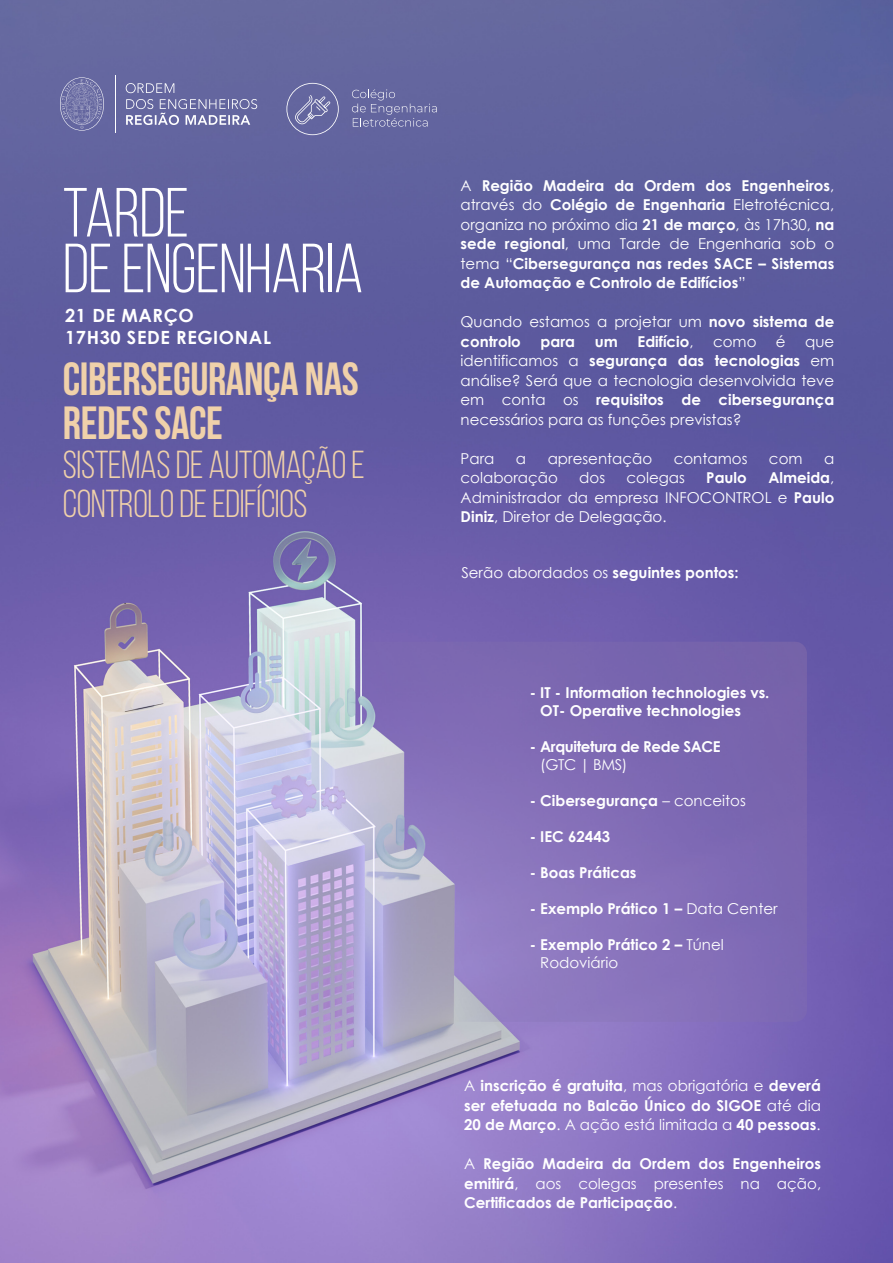
<style>
.page{position:relative;width:893px;height:1263px;background:#fff}
.page>*{position:absolute;margin:0;border:0;box-sizing:border-box;transform-origin:0 0}
.t1{font:69.45px/55.7px "Bebas Neue";letter-spacing:-.01em;color:#fff}
.t2{font:700 46.5px/43.5px "Bebas Neue";letter-spacing:-.01em;color:#f0d1aa}
.t3{font:39px/39px "Bebas Neue";letter-spacing:-.01em;color:#f0d1aa}
.t4{font:700 18.15px/21.9px "Century Gothic";letter-spacing:.035em;color:#fff}
.t5{font:700 15px/19.5px "Century Gothic";color:#fff;text-align:justify}
.t6{font:15px/19.5px "Century Gothic";color:#fff;text-align:justify}
.t7{font:700 15px "Century Gothic";letter-spacing:-.025em;color:#fff}
.s1{font-weight:400}
.s2{font-weight:700}
</style>
<div class="page">
<img style="left:0;top:0;width:893px;height:1263px">
<svg style="left:362px;top:642px;width:445px;height:380px;background:#8876b9"></svg>
<svg style="left:352px;top:89px;width:85px;height:38px;background:#7173a7"></svg>
<svg style="left:286px;top:83px;width:53px;height:52px;background:#7375a8"></svg>
<hr style="left:115px;top:75px;width:1px;height:58px;background:#fff">
<svg style="left:126px;top:99px;width:131px;height:26px;background:#8889b5"></svg>
<svg style="left:126px;top:83px;width:48px;height:10px"></svg>
<svg style="left:60px;top:77px;width:44px;height:54px;background:#7779ab"></svg>
<h1 class="t1" style="left:63px;top:184px;width:302px">TARDE<br>DE ENGENHARIA</h1>
<p class="t4" style="left:65px;top:304px;width:207px">21 DE MARÇO<br>17H30 SEDE REGIONAL</p>
<h2 class="t2" style="left:63px;top:357px;width:297px">CIBERSEGURANÇA NAS<br>REDES SACE</h2>
<h3 class="t3" style="left:63px;top:445px;width:303px">SISTEMAS DE AUTOMAÇÃO E<br>CONTROLO DE EDIFÍCIOS</h3>
<p class="t5" style="left:461px;top:175px;width:375px"><span class="s1">A</span> Região Madeira da Ordem dos Engenheiros<span class="s1">, através do</span> Colégio de Engenharia <span class="s1">Eletrotécnica, organiza no próximo dia</span> 21 de março<span class="s1">, às 17h30,</span> na sede regional<span class="s1">, uma Tarde de Engenharia sob o tema “</span>Cibersegurança nas redes SACE – Sistemas de Automação e Controlo de Edifícios<span class="s1">”</span></p>
<p class="t6" style="left:461px;top:312px;width:375px">Quando estamos a projetar um <span class="s2">novo sistema de controlo</span></p>
<p class="t5" style="left:541px;top:331px;width:36px">para</p>
<p class="t5" style="left:595px;top:331px;width:25px">um</p>
<p class="t5" style="left:637px;top:331px;width:58px">Edifício<span class="s1">,</span></p>
<p class="t6" style="left:713px;top:331px;width:45px">como</p>
<p class="t6" style="left:776px;top:331px;width:11px">é</p>
<p class="t6" style="left:461px;top:331px;width:375px;text-indent:345px">que identificamos a <span class="s2">segurança das tecnologias</span> em análise? Será que a tecnologia desenvolvida teve em conta os <span class="s2">requisitos de cibersegurança </span>necessários para as funções previstas?</p>
<p class="t6" style="left:461px;top:448px;width:35px">Para</p>
<p class="t6" style="left:516px;top:448px;width:12px">a</p>
<p class="t6" style="left:548px;top:448px;width:106px">apresentação</p>
<p class="t6" style="left:674px;top:448px;width:75px">contamos</p>
<p class="t6" style="left:769px;top:448px;width:35px">com</p>
<p class="t6" style="left:824px;top:448px;width:12px">a</p>
<p class="t6" style="left:461px;top:468px;width:99px">colaboração</p>
<p class="t6" style="left:579px;top:468px;width:27px">dos</p>
<p class="t6" style="left:626px;top:468px;width:60px">colegas</p>
<p class="t5" style="left:706px;top:467px;width:42px">Paulo</p>
<p class="t6" style="left:461px;top:468px;width:375px;text-indent:308px"><span class="s2">Almeida</span>, Administrador da empresa INFOCONTROL e <span class="s2">Paulo Diniz</span>, Diretor de Delegação.</p>
<p class="t6" style="left:461px;top:562px;width:279px">Serão abordados os <span class="s2">seguintes pontos:</span></p>
<p class="t5" style="left:540px;top:683px;width:231px;line-height:18px;text-indent:-11px">- IT - Information technologies vs.<br>OT- Operative technologies</p>
<p class="t7" style="left:530px;top:735px;width:192px">- Arquitetura de Rede SACE</p>
<p class="t6" style="left:540px;top:755px;width:89px">(GTC | BMS)</p>
<p class="t5" style="left:530px;top:790px;width:218px">- Cibersegurança <span class="s1">– conceitos</span></p>
<p class="t5" style="left:530px;top:826px;width:82px">- IEC 62443</p>
<p class="t5" style="left:530px;top:862px;width:108px">- Boas Práticas</p>
<p class="t5" style="left:530px;top:898px;width:249px">- Exemplo Prático 1 – <span class="s1">Data Center</span></p>
<p class="t5" style="left:540px;top:935px;width:185px;line-height:18px;text-indent:-10px">- Exemplo Prático 2 – <span class="s1">Túnel<br>Rodoviário</span></p>
<p class="t5" style="left:464px;top:1075px;width:358px"><span class="s1">A</span> inscrição é gratuita<span class="s1">, mas obrigatória e</span> deverá ser efetuada no Balcão Único do SIGOE <span class="s1">até dia </span>20 de Março<span class="s1">. A ação está limitada a</span> 40 pessoas<span class="s1">.</span></p>
<p class="t5" style="left:464px;top:1153px;width:358px"><span class="s1">A</span> Região Madeira da Ordem dos Engenheiros emitirá<span class="s1">, aos colegas presentes na ação, </span>Certificados de Participação<span class="s1">.</span></p>
</div>
